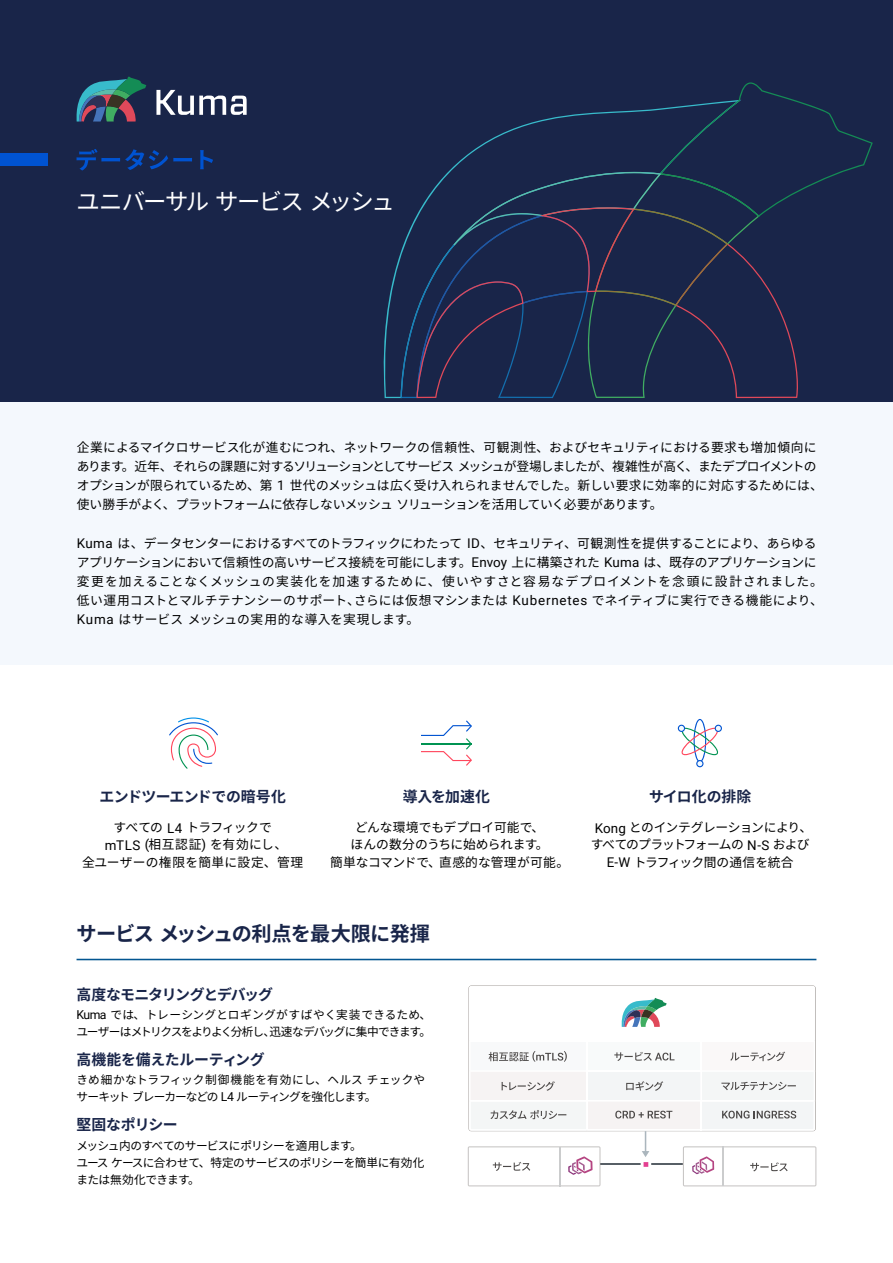
<style>
.page{position:relative;width:893px;height:1263px;background:#fff}
.page>*{position:absolute;margin:0;border:0;box-sizing:border-box;transform-origin:0 0}
.t1{font:23.4px "Noto Sans CJ Kjp";letter-spacing:-.075em;color:#fff}
.t2{font:700 20.25px "Noto Sans CJ Kjp";letter-spacing:-.035em;color:#192549}
.t3{font:700 14.85px "Noto Sans CJ Kjp";letter-spacing:-.025em;color:#192549}
.t4{font:700 14.85px "Noto Sans CJ Kjp";letter-spacing:-.05em;color:#192549}
.t5{font:700 14.85px "Noto Sans CJ Kjp";letter-spacing:-.005em;color:#192549}
.t6{font:12.75px/19.2px "Noto Sans CJ Kjp";letter-spacing:-.015em;color:#000}
.t7{font:12.75px/17px "Noto Sans CJ Kjp";letter-spacing:-.05em;color:#000;text-align:center}
.t8{font:12.75px/17px "Noto Sans CJ Kjp";letter-spacing:.02em;color:#000;text-align:center}
.t9{font:11.7px/17px "Noto Sans CJ Kjp";letter-spacing:-.045em;color:#000}
.s1{font-family:"Roboto";font-size:13.35px}
.s2{font-family:"Roboto";font-size:12.3px}
</style>
<div class="page">
<div style="left:0;top:402px;width:893px;height:262px;background:#f4f8fd"></div>
<div style="left:0;top:0;width:893px;height:402px;background:#192549"></div>
<svg style="left:156px;top:90px;width:91px;height:25px"></svg>
<svg style="left:77px;top:77px;width:69px;height:45px"></svg>
<svg style="left:77px;top:149px;width:115px;height:22px"></svg>
<svg style="left:200px;top:150px;width:13px;height:19px"></svg>
<div style="left:0;top:153px;width:48px;height:13px;background:#0053d1"></div>
<hr style="left:77px;top:959px;width:739px;height:1px;background:#035691">
<svg style="left:401px;top:82px;width:472px;height:316px"></svg>
<svg style="left:621px;top:998px;width:46px;height:29px"></svg>
<svg style="left:468px;top:1040px;width:348px;height:146px"></svg>
<svg style="left:169px;top:717px;width:49px;height:52px"></svg>
<svg style="left:421px;top:720px;width:51px;height:46px"></svg>
<svg style="left:678px;top:719px;width:44px;height:48px"></svg>
<h1 class="t1" style="left:77px;top:188px;width:320px">ユニバーサルサービスメッシュ</h1>
<p class="t6" style="left:77px;top:438px;width:748px">企業によるマイクロサービス化が進むにつれ、ネットワークの信頼性、可観測性、およびセキュリティにおける要求も増加傾向にあります。近年、それらの課題に対するソリューションとしてサービスメッシュが登場しましたが、複雑性が高く、またデプロイメントのオプションが限られているため、第 <span class="s1">1</span> 世代のメッシュは広く受け入れられませんでした。新しい要求に効率的に対応するためには、使い勝手がよく、プラットフォームに依存しないメッシュソリューションを活用していく必要があります。</p>
<p class="t6" style="left:77px;top:533px;width:748px"><span class="s1">Kuma</span> は、データセンターにおけるすべてのトラフィックにわたって <span class="s1">ID</span>、セキュリティ、可観測性を提供することにより、あらゆるアプリケーションにおいて信頼性の高いサービス接続を可能にします。<span class="s1">Envoy</span> 上に構築された <span class="s1">Kuma</span> は、既存のアプリケーションに変更を加えることなくメッシュの実装化を加速するために、使いやすさと容易なデプロイメントを念頭に設計されました。低い運用コストとマルチテナンシーのサポート、さらには仮想マシンまたは <span class="s1">Kubernetes</span> でネイティブに実行できる機能により、<span class="s1">Kuma</span> はサービスメッシュの実用的な導入を実現します。</p>
<p class="t3" style="left:100px;top:789px;width:188px">エンドツーエンドでの暗号化</p>
<p class="t8" style="left:82px;top:820px;width:223px">すべての <span class="s1">L4</span> トラフィックで<br><span class="s1">mTLS (</span>相互認証<span class="s1">)</span> を有効にし、<br>全ユーザーの権限を簡単に設定、管理</p>
<p class="t3" style="left:403px;top:789px;width:89px">導入を加速化</p>
<p class="t6" style="left:330px;top:820px;width:240px;line-height:17px;text-align:center">どんな環境でもデプロイ可能で、<br>ほんの数分のうちに始められます。<br>簡単なコマンドで、直感的な管理が可能。</p>
<h2 class="t2" style="left:77px;top:922px;width:355px">サービスメッシュの利点を最大限に発揮</h2>
<p class="t4" style="left:77px;top:986px;width:198px">高度なモニタリングとデバッグ</p>
<p class="t9" style="left:77px;top:1007px;width:356px"><span class="s2">Kuma</span> では、トレーシングとロギングがすばやく実装できるため、ユーザーはメトリクスをよりよく分析し、迅速なデバッグに集中できます。</p>
<p class="t3" style="left:77px;top:1051px;width:190px">高機能を備えたルーティング</p>
<p class="t9" style="left:77px;top:1071px;width:350px">きめ細かなトラフィック制御機能を有効にし、ヘルスチェックやサーキットブレーカーなどの <span class="s2">L4</span> ルーティングを強化します。</p>
<p class="t3" style="left:77px;top:1116px;width:103px">堅固なポリシー</p>
<p class="t9" style="left:77px;top:1137px;width:349px">メッシュ内のすべてのサービスにポリシーを適用します。<br>ユースケースに合わせて、特定のサービスのポリシーを簡単に有効化または無効化できます。</p>
<p class="t5" style="left:649px;top:789px;width:104px">サイロ化の排除</p>
<p class="t7" style="left:591px;top:820px;width:223px"><span class="s1">Kong</span> とのインテグレーションにより、すべてのプラットフォームの <span class="s1">N-S</span> および<br><span class="s1">E-W</span> トラフィック間の通信を統合</p>
</div>
